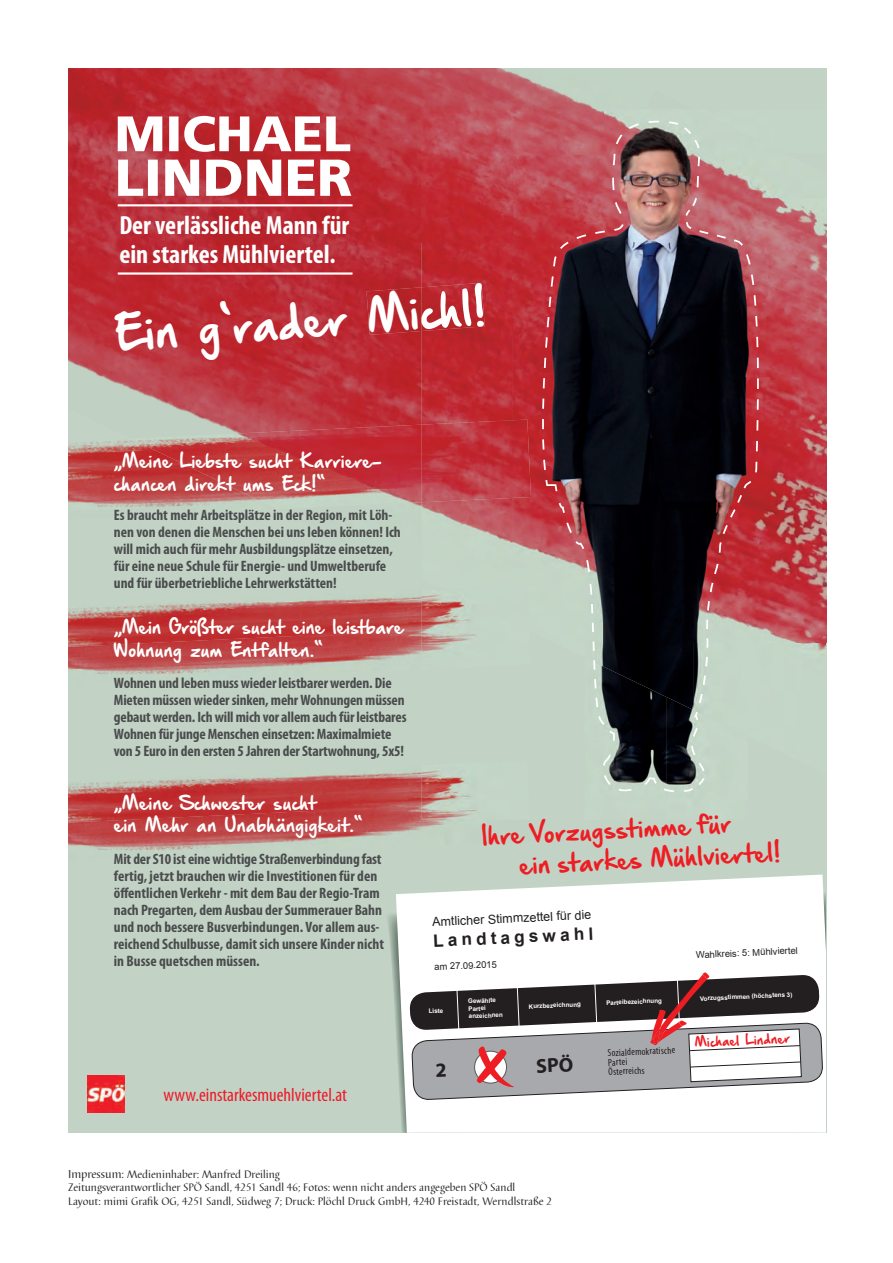
<style>
.page{position:relative;width:893px;height:1263px;background:#fff}
.page>*{position:absolute;margin:0;border:0;box-sizing:border-box;transform-origin:0 0}
.t1{font:40.65px "Hand Of Sean Demo";color:#fff}
.t2{font:700 condensed 26.4px/28.8px "Myriad Pro";color:#fff}
.t3{font:21.9px/31px "Hand Of Sean Demo";color:#ee1d23}
.t4{font:condensed 18.9px "Myriad Pro";color:#ec1b29}
.t5{font:700 17.25px "Arial";color:#231f20}
.t6{font:16.35px/22.6px "Hand Of Sean Demo";color:#fff}
.t7{font:700 condensed 15.15px/17px "Myriad Pro";color:#4b4c4d}
.t8{font:12.45px "Arial";color:#231f20}
.t9{font:11.7px "Hand Of Sean Demo";color:#ee1d23}
.t10{font:11.25px/13.5px "Barbedor";color:#231f20}
.t11{font:condensed 10.2px/9.3px "Myriad Pro";color:#231f20}
.t12{font:9.45px "Arial";color:#231f20}
.t13{font:700 6.3px/7.5px "Arial";color:#fff}
.s1{font-size:12px}
</style>
<div class="page">
<div style="left:68px;top:68px;width:758px;height:1065px;background:#c2d3c6"></div>
<img style="left:68px;top:439px;width:63px;height:67px">
<img style="left:190px;top:509px;width:44px;height:4px">
<img style="left:232px;top:509px;width:45px;height:2px">
<img style="left:68px;top:506px;width:122px;height:13px">
<img style="left:68px;top:596px;width:231px;height:40px">
<img style="left:299px;top:590px;width:123px;height:85px">
<img style="left:68px;top:636px;width:236px;height:51px">
<img style="left:68px;top:771px;width:244px;height:40px">
<img style="left:312px;top:765px;width:133px;height:86px">
<img style="left:68px;top:811px;width:248px;height:52px">
<img style="left:444px;top:819px;width:44px;height:26px">
<img style="left:487px;top:819px;width:44px;height:24px">
<img style="left:88px;top:1075px;width:37px;height:38px">
<img style="left:479px;top:68px;width:177px;height:41px">
<img style="left:647px;top:91px;width:47px;height:18px">
<img style="left:385px;top:68px;width:94px;height:117px">
<img style="left:115px;top:68px;width:270px;height:371px">
<img style="left:458px;top:86px;width:59px;height:23px">
<img style="left:68px;top:68px;width:222px;height:363px">
<img style="left:68px;top:68px;width:128px;height:222px">
<img style="left:304px;top:185px;width:117px;height:240px">
<img style="left:68px;top:68px;width:34px;height:70px">
<img style="left:306px;top:283px;width:115px;height:259px">
<img style="left:400px;top:380px;width:21px;height:45px">
<img style="left:68px;top:280px;width:21px;height:54px">
<div style="left:344px;top:509px;width:77px;height:70px;background:#c1d3c4"></div>
<img style="left:277px;top:509px;width:37px;height:14px">
<img style="left:131px;top:425px;width:290px;height:84px">
<img style="left:366px;top:287px;width:55px;height:48px">
<svg style="left:118px;top:160px;width:233px;height:36px"></svg>
<svg style="left:118px;top:116px;width:232px;height:36px"></svg>
<hr style="left:118px;top:272px;width:235px;height:3px;background:#fff">
<hr style="left:118px;top:204px;width:235px;height:2px;background:#fff">
<div style="left:739px;top:109px;width:87px;height:22px;background:#c3d5c6"></div>
<div style="left:503px;top:666px;width:82px;height:153px;background:#c2d3c6"></div>
<div style="left:422px;top:670px;width:81px;height:90px;background:#c2d3c6"></div>
<div style="left:585px;top:793px;width:81px;height:26px;background:#c3d5c6"></div>
<div style="left:666px;top:793px;width:82px;height:26px;background:#c4d6c7"></div>
<div style="left:748px;top:774px;width:78px;height:45px;background:#c2d3c6"></div>
<img style="left:422px;top:589px;width:109px;height:81px">
<img style="left:422px;top:760px;width:108px;height:59px">
<img style="left:758px;top:376px;width:68px;height:398px">
<img style="left:512px;top:109px;width:91px;height:557px">
<img style="left:421px;top:109px;width:92px;height:480px">
<img style="left:603px;top:109px;width:136px;height:11px">
<img style="left:758px;top:131px;width:68px;height:245px">
<img style="left:422px;top:420px;width:109px;height:82px">
<img style="left:443px;top:585px;width:86px;height:46px">
<img style="left:422px;top:283px;width:63px;height:48px">
<img style="left:422px;top:283px;width:62px;height:46px">
<svg style="left:758px;top:247px;width:3px;height:206px"></svg>
<svg style="left:538px;top:274px;width:6px;height:203px"></svg>
<svg style="left:544px;top:120px;width:214px;height:673px;background:#5f494c"></svg>
<img style="left:385px;top:899px;width:11px;height:234px">
<svg style="left:396px;top:874px;width:430px;height:259px"></svg>
<svg style="left:409px;top:972px;width:414px;height:128px"></svg>
<h2 class="t2" style="left:119px;top:213px;width:231px">Der verlässliche Mann für ein starkes Mühlviertel.</h2>
<h1 class="t1" style="left:114px;top:314px;width:373px;rotate:-4deg">Ein g‘rader Michl!</h1>
<p class="t6" style="left:114px;top:451px;width:269px">„Meine Liebste sucht Karriere&shy;chancen direkt ums Eck!“</p>
<p class="t7" style="left:114px;top:508px;width:288px">Es braucht mehr Arbeitsplätze in der Region, mit Löh&shy;nen von denen die Menschen bei uns leben können! Ich will mich auch für mehr Ausbildungsplätze einsetzen, für eine neue Schule für Energie- und Umweltberufe und für überbetriebliche Lehrwerkstätten!</p>
<p class="t6" style="left:114px;top:617px;width:291px">„Mein Größter sucht eine leistbare<br>Wohnung zum Entfalten.“</p>
<p class="t7" style="left:114px;top:676px;width:294px">Wohnen und leben muss wieder leistbarer werden. Die Mieten müssen wieder sinken, mehr Wohnungen müssen gebaut werden. Ich will mich vor allem auch für leistbares Wohnen für junge Menschen einsetzen: Maximalmiete von 5 Euro in den ersten 5 Jahren der Startwohnung, 5x5!</p>
<p class="t6" style="left:114px;top:793px;width:250px">„Meine Schwester sucht<br>ein Mehr an Unabhängigkeit.“</p>
<p class="t7" style="left:114px;top:851px;width:272px">Mit der S10 ist eine wichtige Straßenverbindung fast fertig, jetzt brauchen wir die Investitionen für den öffentlichen Verkehr - mit dem Bau der Regio-Tram nach Pregarten, dem Ausbau der Summerauer Bahn und noch bessere Busverbindungen. Vor allem aus&shy;reichend Schulbusse, damit sich unsere Kinder nicht in Busse quetschen müssen.</p>
<p class="t4" style="left:163px;top:1083px;width:185px">www.einstarkesmuehlviertel.at</p>
<h3 class="t3" style="left:517px;top:821px;width:263px;text-indent:-36px;rotate:-3deg">Ihre Vorzugsstimme für<br>ein starkes Mühlviertel!</h3>
<p class="t8" style="left:432px;top:914px;width:161px;rotate:-3deg">Amtlicher Stimmzettel für die</p>
<p class="t5" style="left:433px;top:930px;width:162px;rotate:-3deg">Landtagswahl</p>
<p class="t12" style="left:434px;top:961px;width:64px;rotate:-3deg">am 27.09.2015</p>
<p class="t13" style="left:428px;top:1007px;width:16px;rotate:-3deg">Liste</p>
<p class="t13" style="left:468px;top:998px;width:36px;rotate:-3deg">Gewählte<br>Partei anzeichnen</p>
<p class="t13" style="left:529px;top:1003px;width:54px;rotate:-3deg">Kurzbezeichnung</p>
<p class="t13" style="left:606px;top:999px;width:57px;rotate:-3deg">Parteibezeichnung</p>
<p class="t11" style="left:607px;top:1048px;width:69px;rotate:-3deg">Sozialdemokratische<br>Partei<br>Österreichs</p>
<p class="t12" style="left:696px;top:949px;width:103px;rotate:-3deg">Wahlkreis: 5: Mühlviertel</p>
<p class="t13" style="left:700px;top:995px;width:94px;rotate:-3deg">Vorzugsstimmen (höchstens 3)</p>
<p class="t9" style="left:695px;top:1037px;width:97px;rotate:-3deg">Michael Lindner</p>
<p class="t10" style="left:68px;top:1168px;width:485px"><span class="s1">Impressum:</span> Medieninhaber: Manfred Dreiling<br>Zeitungsverantwortlicher SPÖ Sandl, 4251 Sandl 46; Fotos: wenn nicht anders angegeben SPÖ Sandl<br>Layout: mimi Grafik OG, 4251 Sandl, Südweg 7; Druck: Plöchl Druck GmbH, 4240 Freistadt, Werndlstraße 2</p>
</div>
